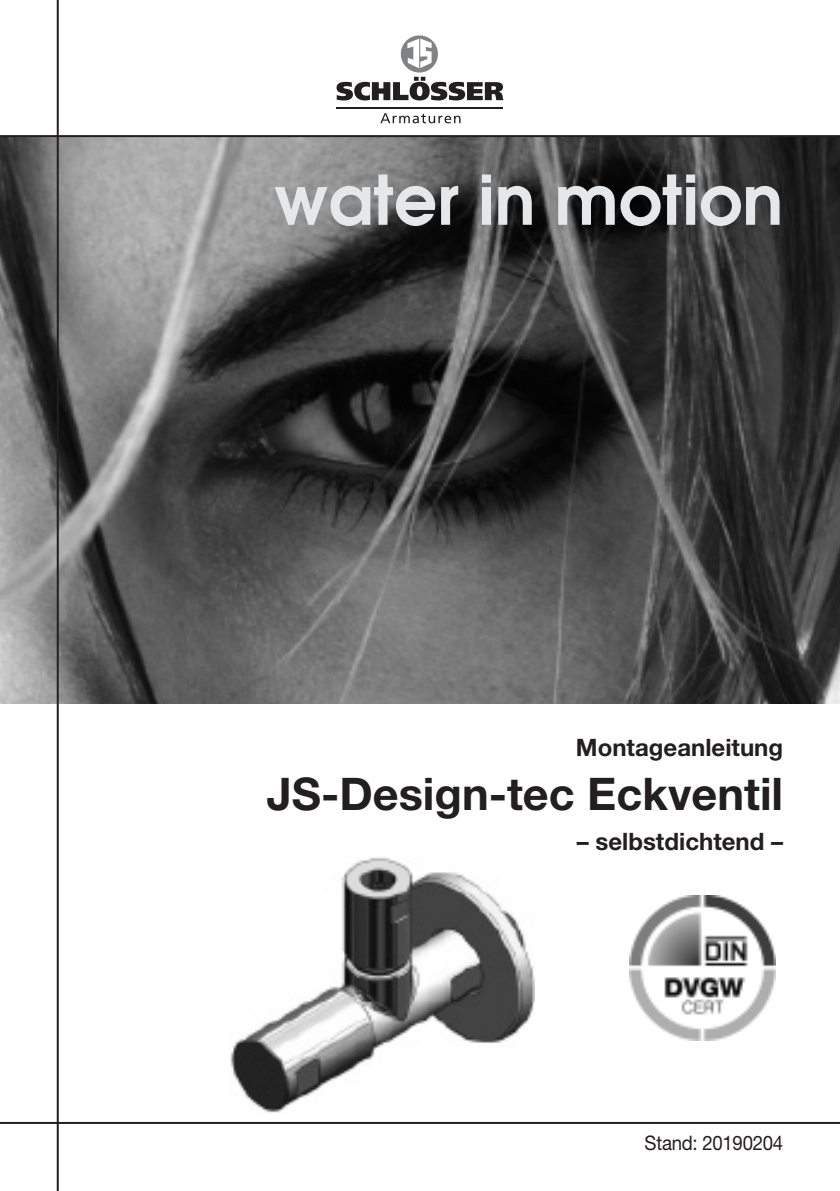
<style>
.page{position:relative;width:840px;height:1191px;background:#fff}
.page>*{position:absolute;margin:0;border:0;box-sizing:border-box;transform-origin:0 0}
.t1{font:600 68px "Avant Garde";color:#e6e7e9}
.t2{font:700 44.8px "Helvetica Neue";color:#231f20}
.t3{font:700 24px "Helvetica Neue";color:#231f20}
.t4{font:20px "Helvetica Neue";letter-spacing:-.015em;color:#231f20;scale:.93 1}
</style>
<div class="page">
<img style="left:0;top:137px;width:839px;height:566px">
<img style="left:629px;top:895px;width:145px;height:145px">
<img style="left:230px;top:857px;width:304px;height:256px">
<svg style="left:380px;top:113px;width:80px;height:10px"></svg>
<hr style="left:336px;top:107px;width:166px;height:1px;background:#231f20">
<svg style="left:336px;top:35px;width:167px;height:65px"></svg>
<hr style="left:0;top:135px;width:839px;height:2px;background:#231f20">
<hr style="left:0;top:1122px;width:839px;height:2px;background:#231f20">
<hr style="left:57px;top:0;width:2px;height:1191px;background:#231f20">
<h1 class="t1" style="left:274px;top:155px;width:510px">water in motion</h1>
<p class="t3" style="left:575px;top:732px;width:209px">Montageanleitung</p>
<h2 class="t2" style="left:267px;top:766px;width:517px">JS-Design-tec Eckventil</h2>
<p class="t3" style="left:576px;top:827px;width:208px">– selbstdichtend –</p>
<p class="t4" style="left:644px;top:1131px;width:150px">Stand: 20190204</p>
</div>
